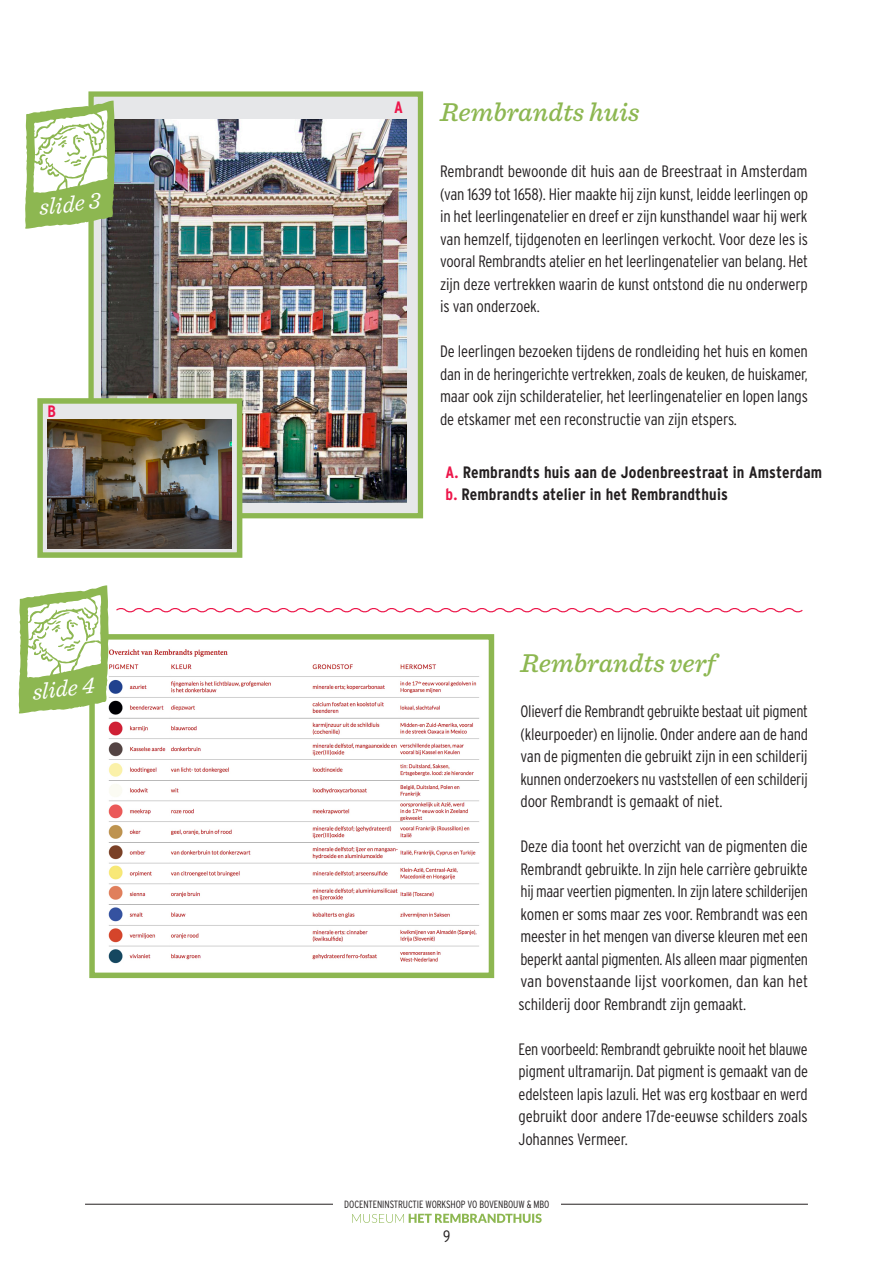
<style>
.page{position:relative;width:893px;height:1263px;background:#fff}
.page>*{position:absolute;margin:0;border:0;box-sizing:border-box;transform-origin:0 0}
.slide-kop{font:italic 500 27px "Sentinel";color:#8db751}
.platte_tekst{font:italic 500 27px "Sentinel";color:#8db751}
.platte_tekst-2{font:italic 23.4px "Sentinel";color:#fff}
.platte_tekst-3{font:300 condensed 16.5px/22.5px "Interstate";letter-spacing:-.01em;color:#231f20;text-align:justify}
.platte_tekst-4{font:700 condensed 16.5px "Interstate";letter-spacing:.01em;color:#231f20}
.platte_tekst-5{font:700 condensed 16.5px "Interstate";color:#ed164a}
.t1{font:300 condensed 10.5px "Interstate";letter-spacing:-.01em;color:#231f20}
.s1{color:#ed164a}
</style>
<div class="page">
<hr style="left:85px;top:1204px;width:723px;height:1px;background:#231f20">
<div style="left:333px;top:1199px;width:227px;height:54px;background:#fff"></div>
<svg style="left:352px;top:1213px;width:190px;height:10px"></svg>
<img style="left:108px;top:649px;width:372px;height:315px">
<div style="left:89px;top:634px;width:405px;height:344px;border:5px solid #8db751"></div>
<svg style="left:116px;top:608px;width:687px;height:5px"></svg>
<div style="left:88px;top:91px;width:335px;height:427px;background:#e6e7e9;border:5px solid #8db751"></div>
<img style="left:102px;top:119px;width:304px;height:384px">
<svg style="left:25px;top:101px;width:91px;height:128px"></svg>
<svg style="left:18px;top:585px;width:91px;height:128px"></svg>
<div style="left:40px;top:401px;width:200px;height:154px;background:#e6e7e9"></div>
<img style="left:48px;top:420px;width:184px;height:128px">
<div style="left:37px;top:398px;width:205px;height:160px;border:6px solid #8db751"></div>
<p class="platte_tekst-2" style="left:36px;top:190px;width:63px;rotate:-7deg">slide 3</p>
<p class="platte_tekst-5" style="left:47px;top:402px;width:10px">B</p>
<p class="platte_tekst-2" style="left:30px;top:675px;width:64px;rotate:-7deg">slide 4</p>
<p class="platte_tekst-5" style="left:394px;top:98px;width:10px">A</p>
<p class="slide-kop" style="left:440px;top:92px;width:201px">Rembrandts huis</p>
<p class="platte_tekst-3" style="left:440px;top:160px;width:370px">Rembrandt bewoonde dit huis aan de Breestraat in Amsterdam (van 1639 tot 1658). Hier maakte hij zijn kunst, leidde leerlingen op in het leerlingenatelier en dreef er zijn kunsthandel waar hij werk van hemzelf, tijdgenoten en leerlingen verkocht. Voor deze les is vooral Rembrandts atelier en het leerlingenatelier van belang. Het zijn deze vertrekken waarin de kunst ontstond die nu onderwerp is van onderzoek.</p>
<p class="platte_tekst-3" style="left:440px;top:340px;width:369px">De leerlingen bezoeken tijdens de rondleiding het huis en komen dan in de heringerichte vertrekken, zoals de keuken, de huiskamer, maar ook zijn schilderatelier, het leerlingenatelier en lopen langs de etskamer met een reconstructie van zijn etspers.</p>
<p class="platte_tekst-4" style="left:446px;top:462px;width:378px"><span class="s1">A.</span> Rembrandts huis aan de Jodenbreestraat in Amsterdam</p>
<p class="platte_tekst-4" style="left:446px;top:485px;width:284px"><span class="s1">b.</span> Rembrandts atelier in het Rembrandthuis</p>
<p class="platte_tekst" style="left:520px;top:643px;width:197px">Rembrandts verf</p>
<p class="platte_tekst-3" style="left:520px;top:700px;width:289px">Olieverf die Rembrandt gebruikte bestaat uit pigment (kleurpoeder) en lijnolie. Onder andere aan de hand van de pigmenten die gebruikt zijn in een schilderij kunnen onderzoekers nu vaststellen of een schilderij door Rembrandt is gemaakt of niet.</p>
<p class="platte_tekst-3" style="left:519px;top:835px;width:291px">Deze dia toont het overzicht van de pigmenten die Rembrandt gebruikte. In zijn hele carrière gebruikte hij maar veertien pigmenten. In zijn latere schilderijen komen er soms maar zes voor. Rembrandt was een meester in het mengen van diverse kleuren met een beperkt aantal pigmenten. Als alleen maar pigmenten van bovenstaande lijst voorkomen, dan kan het schilderij door Rembrandt zijn gemaakt.</p>
<p class="platte_tekst-3" style="left:519px;top:1038px;width:291px">Een voorbeeld: Rembrandt gebruikte nooit het blauwe pigment ultramarijn. Dat pigment is gemaakt van de edelsteen lapis lazuli. Het was erg kostbaar en werd gebruikt door andere 17de-eeuwse schilders zoals Johannes Vermeer.</p>
<p class="t1" style="left:344px;top:1198px;width:207px">DOCENTENINSTRUCTIE WORKSHOP VO BOVENBOUW &amp; MBO</p>
<p class="platte_tekst-3" style="left:443px;top:1225px;width:9px">9</p>
</div>
